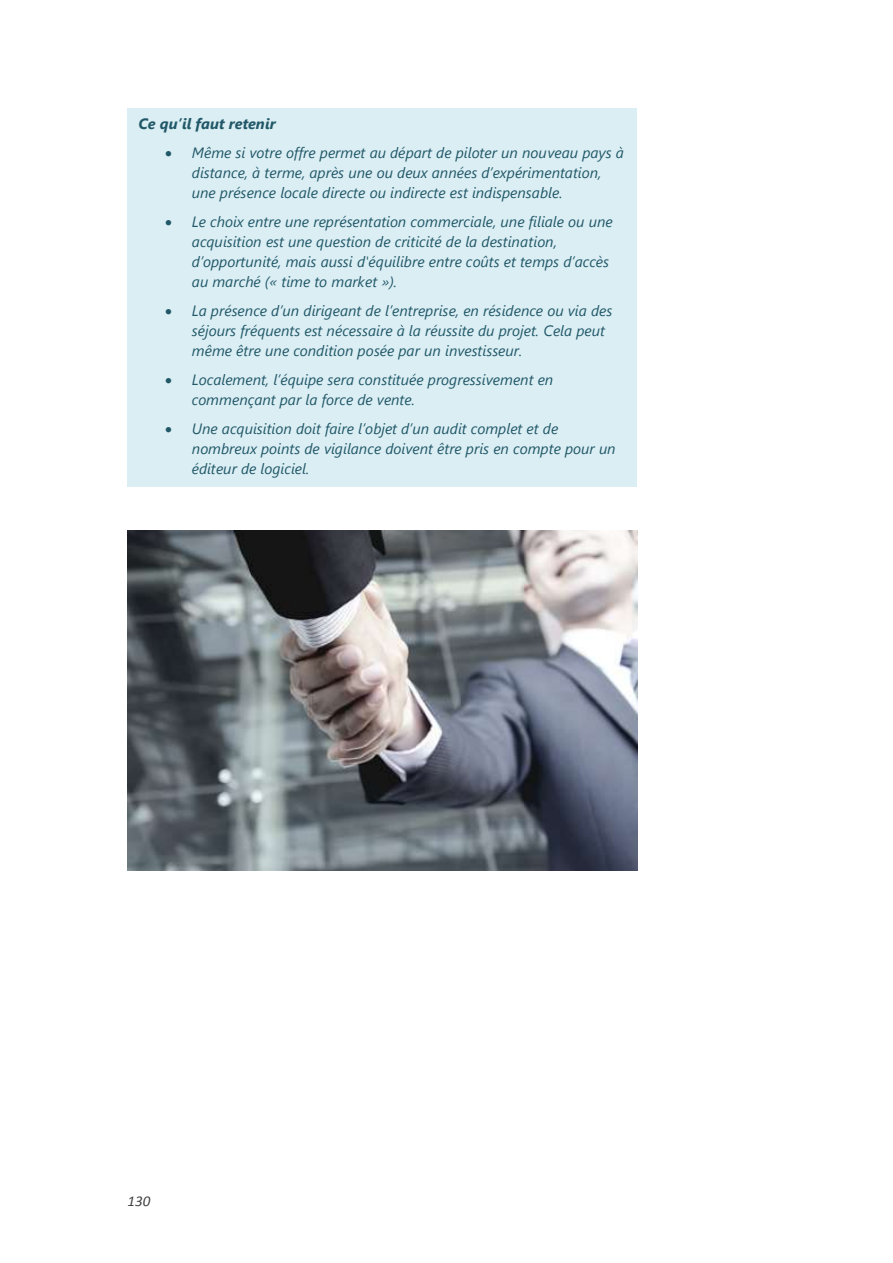
<style>
.page{position:relative;width:893px;height:1263px;background:#fff}
.page>*{position:absolute;margin:0;border:0;box-sizing:border-box;transform-origin:0 0}
.t1{font:italic 15px/20px "Segoe UI";color:#215868}
.t2{font:italic 700 15px "Segoe UI";color:#215868}
.t3{font:italic 15px "Calibri";color:#404040}
</style>
<div class="page">
<img style="left:128px;top:530px;width:510px;height:340px">
<div style="left:128px;top:108px;width:509px;height:379px;background:#dbeef4"></div>
<p class="t2" style="left:138px;top:113px;width:139px">Ce qu’il faut retenir</p>
<p class="t1" style="left:192px;top:142px;width:434px;text-indent:-27px">• Même si votre offre permet au départ de piloter un nouveau pays à distance, à terme, après une ou deux années d’expérimentation, une présence locale directe ou indirecte est indispensable.</p>
<p class="t1" style="left:192px;top:211px;width:422px;text-indent:-27px">• Le choix entre une représentation commerciale, une filiale ou une acquisition est une question de criticité de la destination, d’opportunité, mais aussi d'équilibre entre coûts et temps d’accès au marché (« time to market »).</p>
<p class="t1" style="left:192px;top:300px;width:422px;text-indent:-27px">• La présence d’un dirigeant de l’entreprise, en résidence ou via des séjours fréquents est nécessaire à la réussite du projet. Cela peut même être une condition posée par un investisseur.</p>
<p class="t1" style="left:192px;top:368px;width:363px;text-indent:-27px">• Localement, l’équipe sera constituée progressivement en commençant par la force de vente.</p>
<p class="t1" style="left:192px;top:417px;width:425px;text-indent:-27px">• Une acquisition doit faire l’objet d’un audit complet et de nombreux points de vigilance doivent être pris en compte pour un éditeur de logiciel.</p>
<p class="t3" style="left:128px;top:1195px;width:24px">130</p>
</div>
